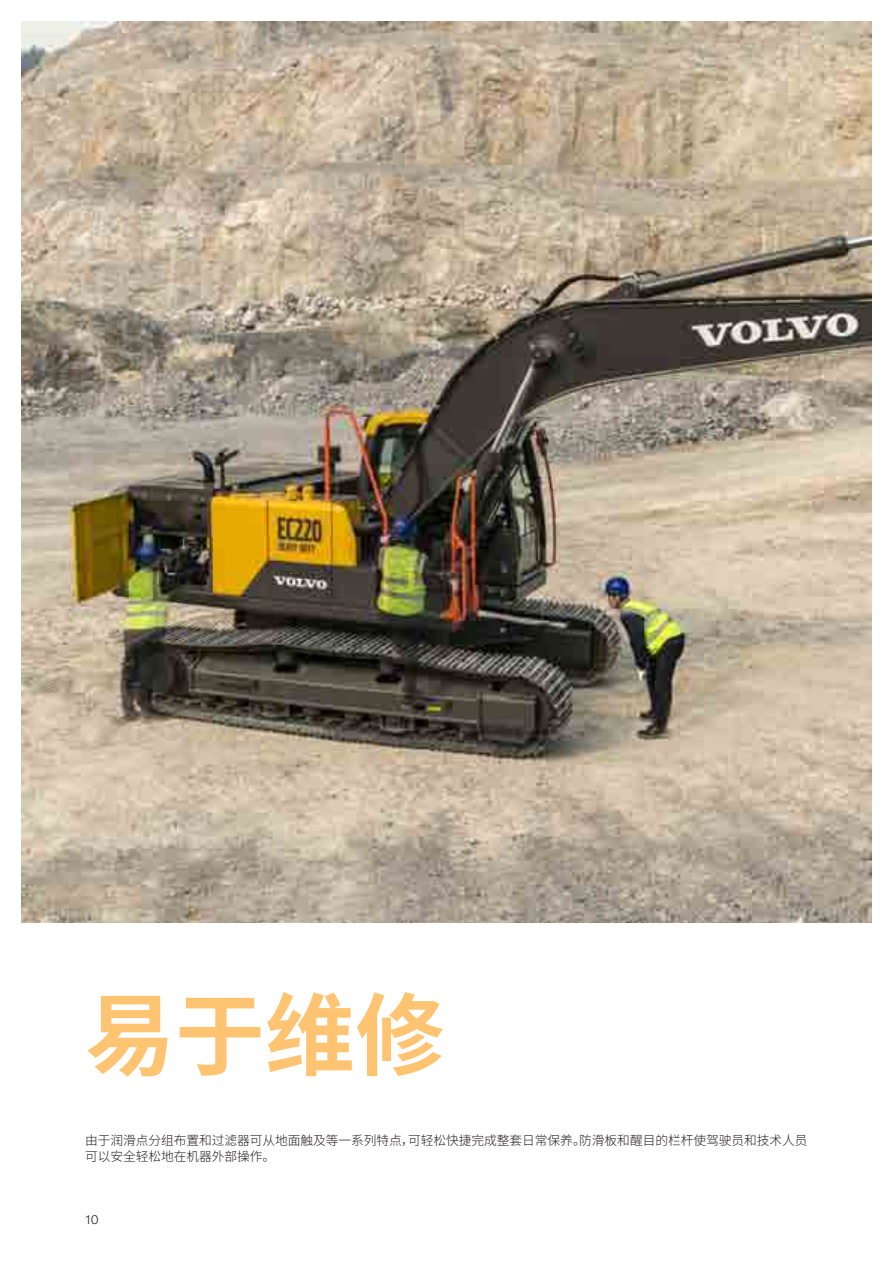
<style>
.page{position:relative;width:893px;height:1263px;background:#fff}
.page>*{position:absolute;margin:0;border:0;box-sizing:border-box;transform-origin:0 0}
.t1{font:700 90px "Source Han Sans CN";color:#fec472}
.t2{font:300 12.75px/16.5px "Source Han Sans CN";letter-spacing:-.005em;color:#231f20}
.t3{font:300 12.75px "Volvo Novum";color:#231f20}
</style>
<div class="page">
<img style="left:21px;top:21px;width:851px;height:902px">
<h1 class="t1" style="left:85px;top:984px;width:361px">易于维修</h1>
<p class="t2" style="left:85px;top:1132px;width:724px">由于润滑点分组布置和过滤器可从地面触及等一系列特点，可轻松快捷完成整套日常保养。防滑板和醒目的栏杆使驾驶员和技术人员可以安全轻松地在机器外部操作。</p>
<p class="t3" style="left:85px;top:1211px;width:16px">10</p>
</div>
